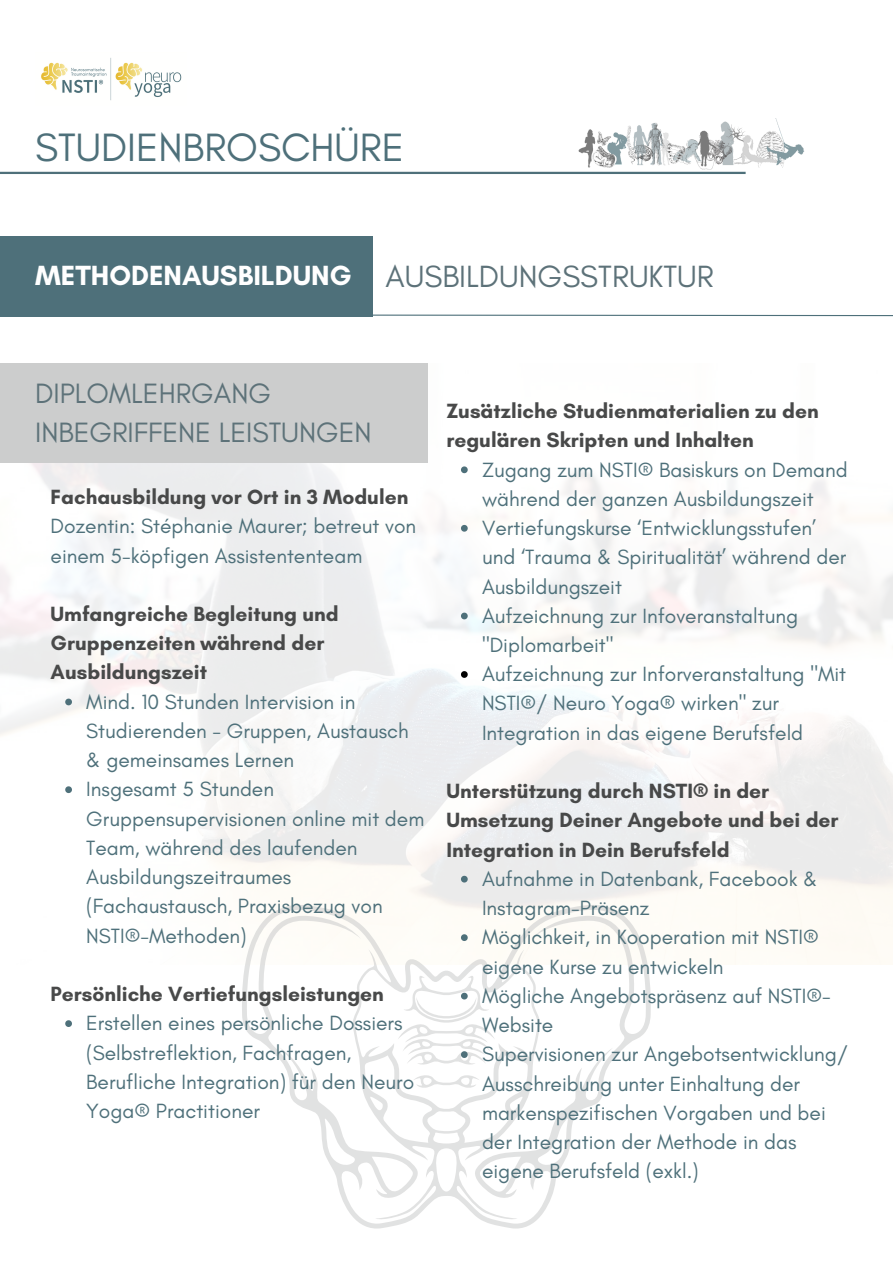
<style>
.page{position:relative;width:893px;height:1264px;background:#fff}
.page>*{position:absolute;margin:0;border:0;box-sizing:border-box;transform-origin:0 0}
.t1{font:40.2px "Glacial Indifference";color:#4e707a}
.t2{font:31.2px "Glacial Indifference";color:#5d7279}
.t3{font:28.5px/39.3px "Glacial Indifference";color:#5d7279}
.t4{font:700 28.2px "Glacial Indifference";color:#fff}
.t5{font:21px/29.2px "Glacial Indifference";color:#4e707a}
.t6{font:700 21px/29.2px "Glacial Indifference";color:#484949}
</style>
<div class="page">
<img style="left:578px;top:119px;width:227px;height:50px">
<img style="left:41px;top:58px;width:141px;height:43px">
<hr style="left:0;top:172px;width:745px;height:2px;background:#4e707a">
<div style="left:0;top:236px;width:373px;height:80px;background:#4e707a"></div>
<svg style="left:275px;top:314px;width:617px;height:3px"></svg>
<img style="left:0;top:363px;width:892px;height:601px">
<svg style="left:241px;top:904px;width:410px;height:323px"></svg>
<div style="left:0;top:363px;width:427px;height:100px;background:#cccdcd"></div>
<svg style="left:65px;top:698px;width:7px;height:7px"></svg>
<svg style="left:65px;top:786px;width:7px;height:7px"></svg>
<svg style="left:65px;top:1020px;width:7px;height:6px"></svg>
<svg style="left:461px;top:466px;width:6px;height:7px"></svg>
<svg style="left:461px;top:525px;width:6px;height:6px"></svg>
<svg style="left:461px;top:612px;width:6px;height:7px"></svg>
<svg style="left:461px;top:671px;width:6px;height:7px"></svg>
<svg style="left:461px;top:875px;width:6px;height:7px"></svg>
<svg style="left:461px;top:934px;width:6px;height:7px"></svg>
<svg style="left:461px;top:992px;width:6px;height:7px"></svg>
<svg style="left:461px;top:1051px;width:6px;height:6px"></svg>
<p class="t1" style="left:35px;top:123px;width:370px">STUDIENBROSCHÜRE</p>
<p class="t4" style="left:35px;top:258px;width:318px">METHODENAUSBILDUNG</p>
<p class="t2" style="left:385px;top:257px;width:329px">AUSBILDUNGSSTRUKTUR</p>
<p class="t3" style="left:35px;top:373px;width:338px">DIPLOMLEHRGANG<br>INBEGRIFFENE LEISTUNGEN</p>
<p class="t6" style="left:51px;top:482px;width:359px">Fachausbildung vor Ort in 3 Modulen</p>
<p class="t5" style="left:51px;top:511px;width:367px">Dozentin: Stéphanie Maurer; betreut von einem 5-köpfigen Assistententeam</p>
<p class="t6" style="left:51px;top:599px;width:289px">Umfangreiche Begleitung und<br>Gruppenzeiten während der<br>Ausbildungszeit</p>
<p class="t5" style="left:86px;top:686px;width:324px">Mind. 10 Stunden Intervision in<br>Studierenden - Gruppen, Austausch &amp; gemeinsames Lernen</p>
<p class="t5" style="left:86px;top:774px;width:339px">Insgesamt 5 Stunden<br>Gruppensupervisionen online mit dem<br>Team, während des laufenden<br>Ausbildungszeitraumes (Fachaustausch, Praxisbezug von<br>NSTI®-Methoden)</p>
<p class="t6" style="left:51px;top:979px;width:335px">Persönliche Vertiefungsleistungen</p>
<p class="t5" style="left:86px;top:1008px;width:329px">Erstellen eines persönliche Dossiers (Selbstreflektion, Fachfragen, Berufliche Integration) für den Neuro Yoga® Practitioner</p>
<p class="t6" style="left:446px;top:396px;width:374px">Zusätzliche Studienmaterialien zu den regulären Skripten und Inhalten</p>
<p class="t5" style="left:482px;top:454px;width:367px">Zugang zum NSTI® Basiskurs on Demand während der ganzen Ausbildungszeit</p>
<p class="t5" style="left:482px;top:513px;width:366px">Vertiefungskurse ‘Entwicklungsstufen’ und ‘Trauma &amp; Spiritualität’ während der<br>Ausbildungszeit</p>
<p class="t5" style="left:482px;top:600px;width:317px">Aufzeichnung zur Infoveranstaltung "Diplomarbeit"</p>
<p class="t5" style="left:482px;top:659px;width:365px">Aufzeichnung zur Inforveranstaltung "Mit<br>NSTI®/ Neuro Yoga® wirken" zur<br>Integration in das eigene Berufsfeld</p>
<p class="t6" style="left:446px;top:776px;width:393px">Unterstützung durch NSTI® in der<br>Umsetzung Deiner Angebote und bei der<br>Integration in Dein Berufsfeld</p>
<p class="t5" style="left:482px;top:864px;width:337px">Aufnahme in Datenbank, Facebook &amp;<br>Instagram-Präsenz</p>
<p class="t5" style="left:482px;top:922px;width:338px">Möglichkeit, in Kooperation mit NSTI® eigene Kurse zu entwickeln</p>
<p class="t5" style="left:482px;top:980px;width:350px">Mögliche Angebotspräsenz auf NSTI®-<br>Website</p>
<p class="t5" style="left:482px;top:1039px;width:367px">Supervisionen zur Angebotsentwicklung/ Ausschreibung unter Einhaltung der markenspezifischen Vorgaben und bei der Integration der Methode in das eigene Berufsfeld (exkl.)</p>
</div>
